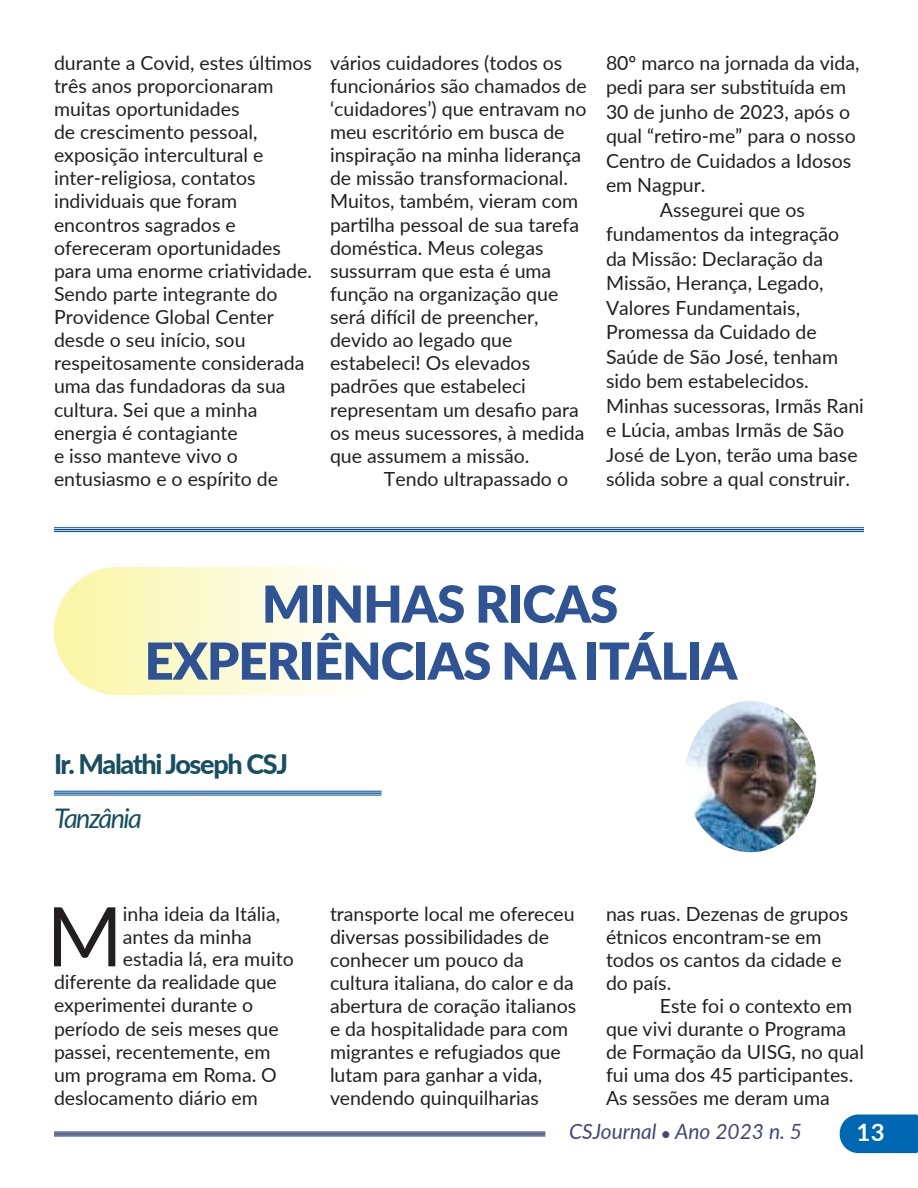
<style>
.page{position:relative;width:918px;height:1188px;background:#fff}
.page>*{position:absolute;margin:0;border:0;box-sizing:border-box;transform-origin:0 0}
.t1{font:82.35px "Lato";color:#231f20}
.t2{font:900 51px/57px "Lato";letter-spacing:-.02em;color:#2f5496;text-align:center}
.t3{font:800 27px "Lato";letter-spacing:-.05em;color:#174f60}
.t4{font:italic 27px "Lato";letter-spacing:-.06em;color:#174f60}
.t5{font:700 24px "Lato";color:#fff}
.t6{font:italic 21px "Lato";color:#434776}
.t7{font:19.5px/23.1px "Lato";color:#231f20}
</style>
<div class="page">
<svg style="left:840px;top:1114px;width:78px;height:39px"></svg>
<hr style="left:54px;top:1132px;width:491px;height:4px;background:#70789b">
<hr style="left:54px;top:1132px;width:491px;height:1px;background:#071653">
<hr style="left:54px;top:1133px;width:491px;height:2px;background:#071653">
<hr style="left:54px;top:1136px;width:491px;height:1px;background:#071653">
<div style="left:54px;top:527px;width:810px;height:5px;background:#bdd0e3"></div>
<hr style="left:54px;top:527px;width:810px;height:1px;background:#014a94">
<hr style="left:54px;top:529px;width:810px;height:1px;background:#014a94">
<hr style="left:54px;top:531px;width:810px;height:1px;background:#014a94">
<img style="left:686px;top:701px;width:130px;height:151px">
<svg style="left:54px;top:567px;width:810px;height:128px"></svg>
<svg style="left:54px;top:792px;width:328px;height:3px"></svg>
<hr style="left:54px;top:791px;width:328px;height:1px;background:#014a94">
<hr style="left:54px;top:793px;width:328px;height:1px;background:#014a94">
<hr style="left:54px;top:795px;width:328px;height:1px;background:#014a94">
<p class="t7" style="left:54px;top:50px;width:259px">durante a Covid, estes últimos três anos proporcionaram muitas oportunidades<br>de crescimento pessoal, exposição intercultural e inter-religiosa, contatos individuais que foram encontros sagrados e ofereceram oportunidades para uma enorme criatividade.<br>Sendo parte integrante do<br>Providence Global Center desde o seu início, sou respeitosamente considerada uma das fundadoras da sua cultura. Sei que a minha energia é contagiante<br>e isso manteve vivo o entusiasmo e o espírito de</p>
<p class="t7" style="left:330px;top:50px;width:258px">vários cuidadores (todos os funcionários são chamados de ‘cuidadores’) que entravam no meu escritório em busca de inspiração na minha liderança de missão transformacional.<br>Muitos, também, vieram com partilha pessoal de sua tarefa doméstica. Meus colegas sussurram que esta é uma função na organização que será difícil de preencher, devido ao legado que estabeleci! Os elevados padrões que estabeleci representam um desafio para os meus sucessores, à medida que assumem a missão.</p>
<p class="t7" style="left:384px;top:467px;width:186px">Tendo ultrapassado o</p>
<p class="t7" style="left:606px;top:50px;width:255px;line-height:24.5px">80º marco na jornada da vida, pedi para ser substituída em<br>30 de junho de 2023, após o qual “retiro-me” para o nosso<br>Centro de Cuidados a Idosos em Nagpur.</p>
<p class="t7" style="left:606px;top:196px;width:259px;line-height:24.5px;text-indent:54px">Assegurei que os fundamentos da integração da Missão: Declaração da<br>Missão, Herança, Legado,<br>Valores Fundamentais,<br>Promessa da Cuidado de<br>Saúde de São José, tenham sido bem estabelecidos.<br>Minhas sucessoras, Irmãs Rani e Lúcia, ambas Irmãs de São<br>José de Lyon, terão uma base sólida sobre a qual construir.</p>
<p class="t2" style="left:145px;top:573px;width:594px">MINHAS RICAS<br>EXPERIÊNCIAS NA ITÁLIA</p>
<p class="t3" style="left:54px;top:744px;width:236px">Ir. Malathi Joseph CSJ</p>
<p class="t4" style="left:54px;top:799px;width:89px">Tanzânia</p>
<p class="t1" style="left:46px;top:877px;width:78px">M</p>
<p class="t7" style="left:123px;top:902px;width:159px">inha ideia da Itália,</p>
<p class="t7" style="left:123px;top:924px;width:130px">antes da minha</p>
<p class="t7" style="left:123px;top:947px;width:172px">estadia lá, era muito</p>
<p class="t7" style="left:54px;top:970px;width:224px">diferente da realidade que</p>
<p class="t7" style="left:54px;top:993px;width:201px">experimentei durante o</p>
<p class="t7" style="left:54px;top:1016px;width:226px">período de seis meses que</p>
<p class="t7" style="left:54px;top:1039px;width:218px">passei, recentemente, em</p>
<p class="t7" style="left:54px;top:1062px;width:224px">um programa em Roma. O</p>
<p class="t7" style="left:54px;top:1085px;width:205px">deslocamento diário em</p>
<p class="t7" style="left:330px;top:902px;width:248px">transporte local me ofereceu diversas possibilidades de conhecer um pouco da cultura italiana, do calor e da abertura de coração italianos e da hospitalidade para com migrantes e refugiados que lutam para ganhar a vida, vendendo quinquilharias</p>
<p class="t7" style="left:606px;top:902px;width:244px">nas ruas. Dezenas de grupos étnicos encontram-se em todos os cantos da cidade e do país.</p>
<p class="t7" style="left:606px;top:994px;width:259px;text-indent:54px">Este foi o contexto em que vivi durante o Programa de Formação da UISG, no qual fui uma dos 45 participantes.<br>As sessões me deram uma</p>
<p class="t6" style="left:569px;top:1116px;width:235px">CSJournal ● Ano 2023 n. 5</p>
<p class="t5" style="left:857px;top:1115px;width:30px">13</p>
</div>
